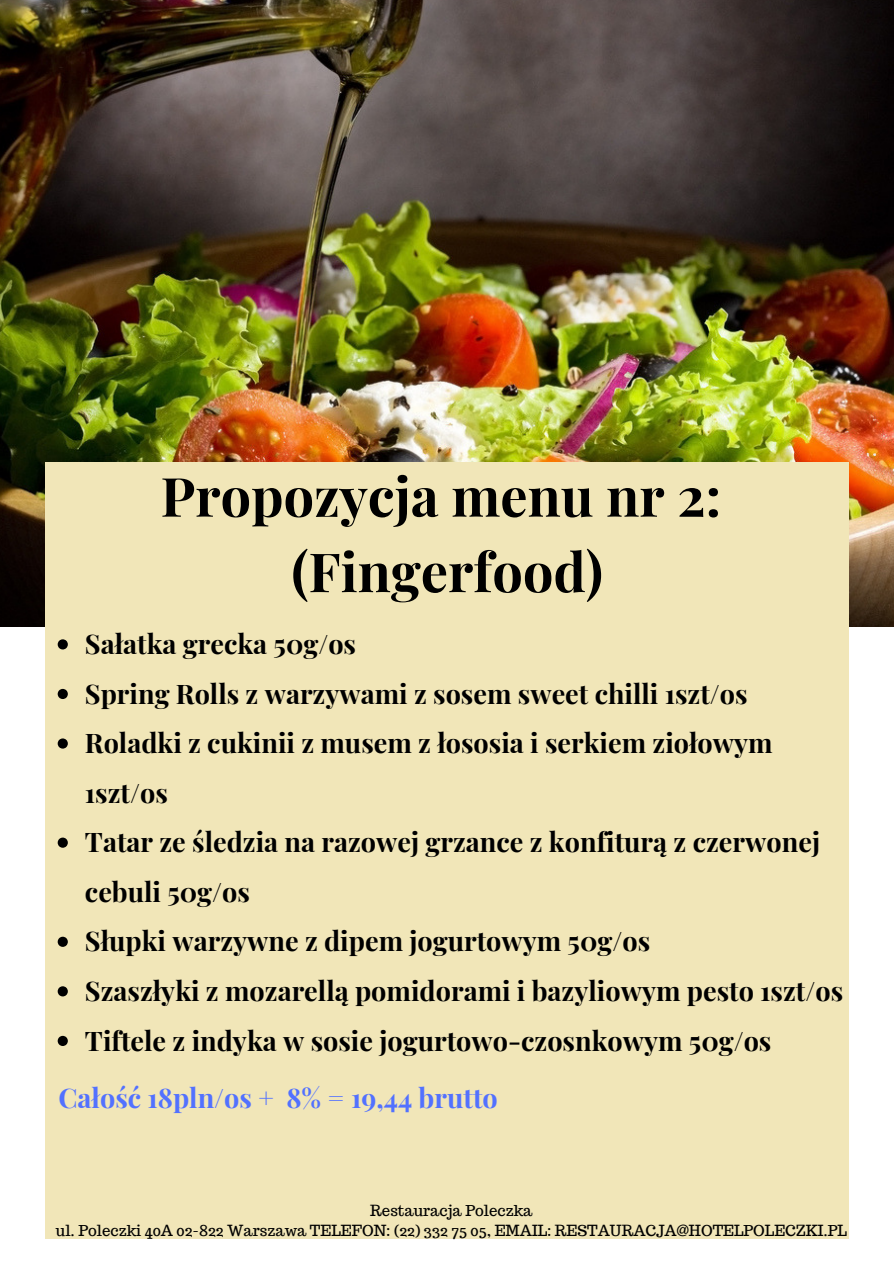
<style>
.page{position:relative;width:894px;height:1264px;background:#fff}
.page>*{position:absolute;margin:0;border:0;box-sizing:border-box;transform-origin:0 0}
.t1{font:700 54px/75.4px "Playfair Display";color:#000;text-align:center}
.t2{font:700 27px/49.5px "Playfair Display";color:#000}
.t3{font:700 27px "Playfair Display";color:#5271ff}
.t4{font:15px/20.2px "Trocchi";color:#000;text-align:center}
</style>
<div class="page">
<img style="left:0;top:0;width:893px;height:626px">
<div style="left:45px;top:462px;width:803px;height:776px;background:#f1e6b8"></div>
<svg style="left:58px;top:639px;width:10px;height:10px"></svg>
<svg style="left:58px;top:689px;width:10px;height:10px"></svg>
<svg style="left:58px;top:738px;width:10px;height:10px"></svg>
<svg style="left:58px;top:837px;width:10px;height:10px"></svg>
<svg style="left:58px;top:936px;width:10px;height:10px"></svg>
<svg style="left:58px;top:986px;width:10px;height:10px"></svg>
<svg style="left:58px;top:1035px;width:10px;height:10px"></svg>
<h1 class="t1" style="left:160px;top:456px;width:562px">Propozycja menu nr 2: (Fingerfood)</h1>
<p class="t2" style="left:85px;top:618px;width:759px">Sałatka grecka 50g/os<br>Spring Rolls z warzywami z sosem sweet chilli 1szt/os Roladki z cukinii z musem z łososia i serkiem ziołowym 1szt/os<br>Tatar ze śledzia na razowej grzance z konfiturą z czerwonej cebuli 50g/os<br>Słupki warzywne z dipem jogurtowym 50g/os<br>Szaszłyki z mozarellą pomidorami i bazyliowym pesto 1szt/os Tiftele z indyka w sosie jogurtowo-czosnkowym 50g/os</p>
<p class="t3" style="left:59px;top:1078px;width:440px">Całość 18pln/os + 8% = 19,44 brutto</p>
<p class="t4" style="left:56px;top:1200px;width:792px">Restauracja Poleczka<br>ul. Poleczki 40A 02-822 Warszawa TELEFON: (22) 332 75 05, EMAIL: RESTAURACJA@HOTELPOLECZKI.PL</p>
</div>
